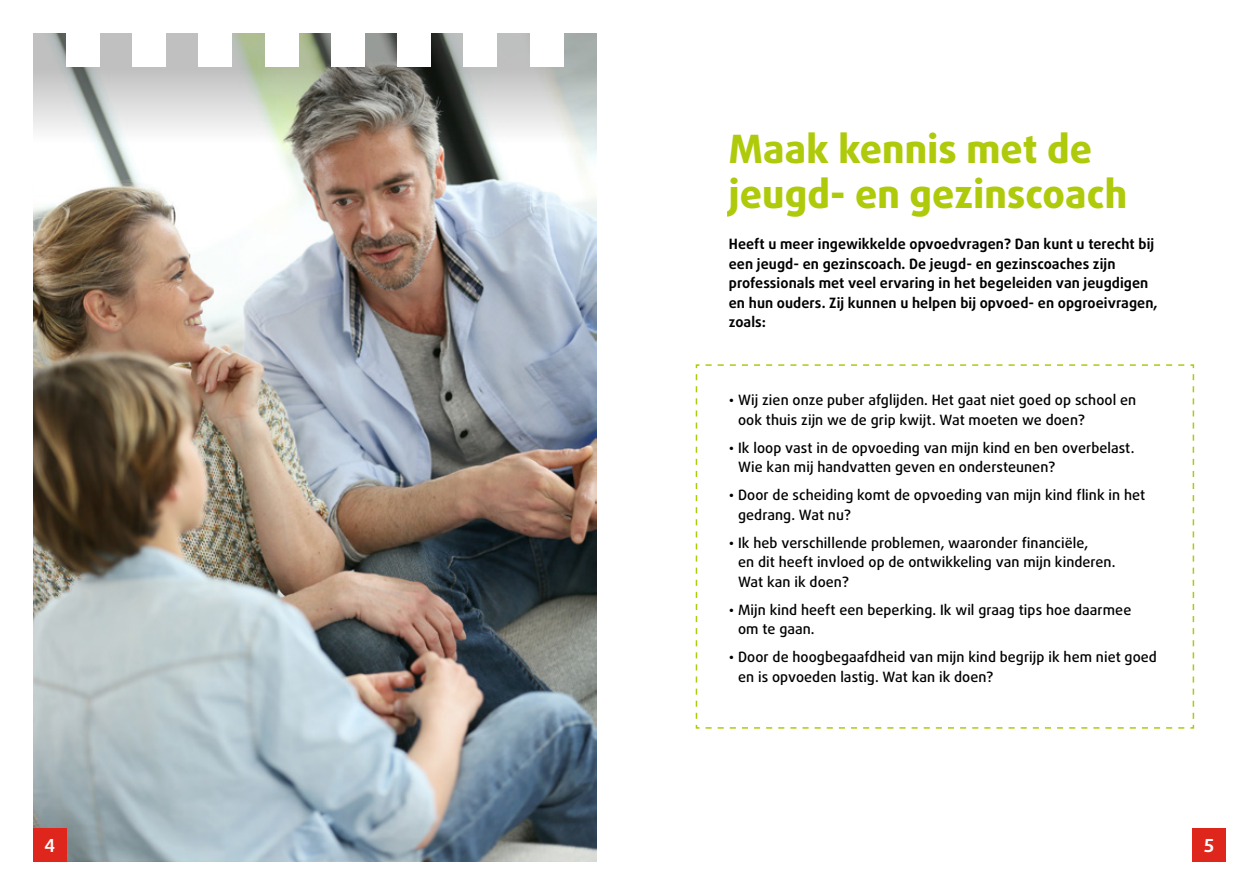
<style>
.page{position:relative;width:1259px;height:893px;background:#fff}
.page>*{position:absolute;margin:0;border:0;box-sizing:border-box;transform-origin:0 0}
.t1{font:800 39px/45px "Daxline Pro";letter-spacing:.005em;color:#afca0b}
.t2{font:700 18px "Daxline Pro";color:#fff}
.t3{font:500 14.25px/19.5px "Daxline Pro";letter-spacing:.005em;color:#000}
.t4{font:700 14.25px/19.5px "Daxline Pro";letter-spacing:.005em;color:#000}
</style>
<div class="page">
<img style="left:33px;top:145px;width:563px;height:716px">
<svg style="left:33px;top:33px;width:563px;height:112px"></svg>
<div style="left:1192px;top:828px;width:33px;height:33px;background:#de261c"></div>
<div style="left:199px;top:31px;width:33px;height:35px;background:#fff"></div>
<div style="left:265px;top:31px;width:33px;height:35px;background:#fff"></div>
<div style="left:331px;top:31px;width:33px;height:35px;background:#fff"></div>
<div style="left:397px;top:31px;width:34px;height:35px;background:#fff"></div>
<div style="left:464px;top:31px;width:33px;height:35px;background:#fff"></div>
<div style="left:530px;top:31px;width:33px;height:35px;background:#fff"></div>
<div style="left:132px;top:31px;width:34px;height:35px;background:#fff"></div>
<div style="left:66px;top:31px;width:33px;height:35px;background:#fff"></div>
<div style="left:33px;top:828px;width:33px;height:33px;background:#de261c"></div>
<svg style="left:695px;top:364px;width:500px;height:365px"></svg>
<h1 class="t1" style="left:729px;top:127px;width:400px">Maak kennis met de jeugd- en gezinscoach</h1>
<p class="t4" style="left:729px;top:234px;width:430px">Heeft u meer ingewikkelde opvoedvragen? Dan kunt u terecht bij een jeugd- en gezinscoach. De jeugd- en gezinscoaches zijn professionals met veel ervaring in het begeleiden van jeugdigen en hun ouders. Zij kunnen u helpen bij opvoed- en opgroeivragen, zoals:</p>
<p class="t3" style="left:738px;top:390px;width:399px;text-indent:-9px">• Wij zien onze puber afglijden. Het gaat niet goed op school en ook thuis zijn we de grip kwijt. Wat moeten we doen?</p>
<p class="t3" style="left:738px;top:438px;width:398px;text-indent:-9px">• Ik loop vast in de opvoeding van mijn kind en ben overbelast.<br>Wie kan mij handvatten geven en ondersteunen?</p>
<p class="t3" style="left:738px;top:485px;width:408px;text-indent:-9px">• Door de scheiding komt de opvoeding van mijn kind flink in het gedrang. Wat nu?</p>
<p class="t3" style="left:738px;top:533px;width:379px;text-indent:-9px">• Ik heb verschillende problemen, waaronder financiële,<br>en dit heeft invloed op de ontwikkeling van mijn kinderen.<br>Wat kan ik doen?</p>
<p class="t3" style="left:738px;top:600px;width:395px;text-indent:-9px">• Mijn kind heeft een beperking. Ik wil graag tips hoe daarmee om te gaan.</p>
<p class="t3" style="left:738px;top:647px;width:420px;text-indent:-9px">• Door de hoogbegaafdheid van mijn kind begrijp ik hem niet goed en is opvoeden lastig. Wat kan ik doen?</p>
<p class="t2" style="left:44px;top:833px;width:12px">4</p>
<p class="t2" style="left:1204px;top:833px;width:11px">5</p>
</div>
